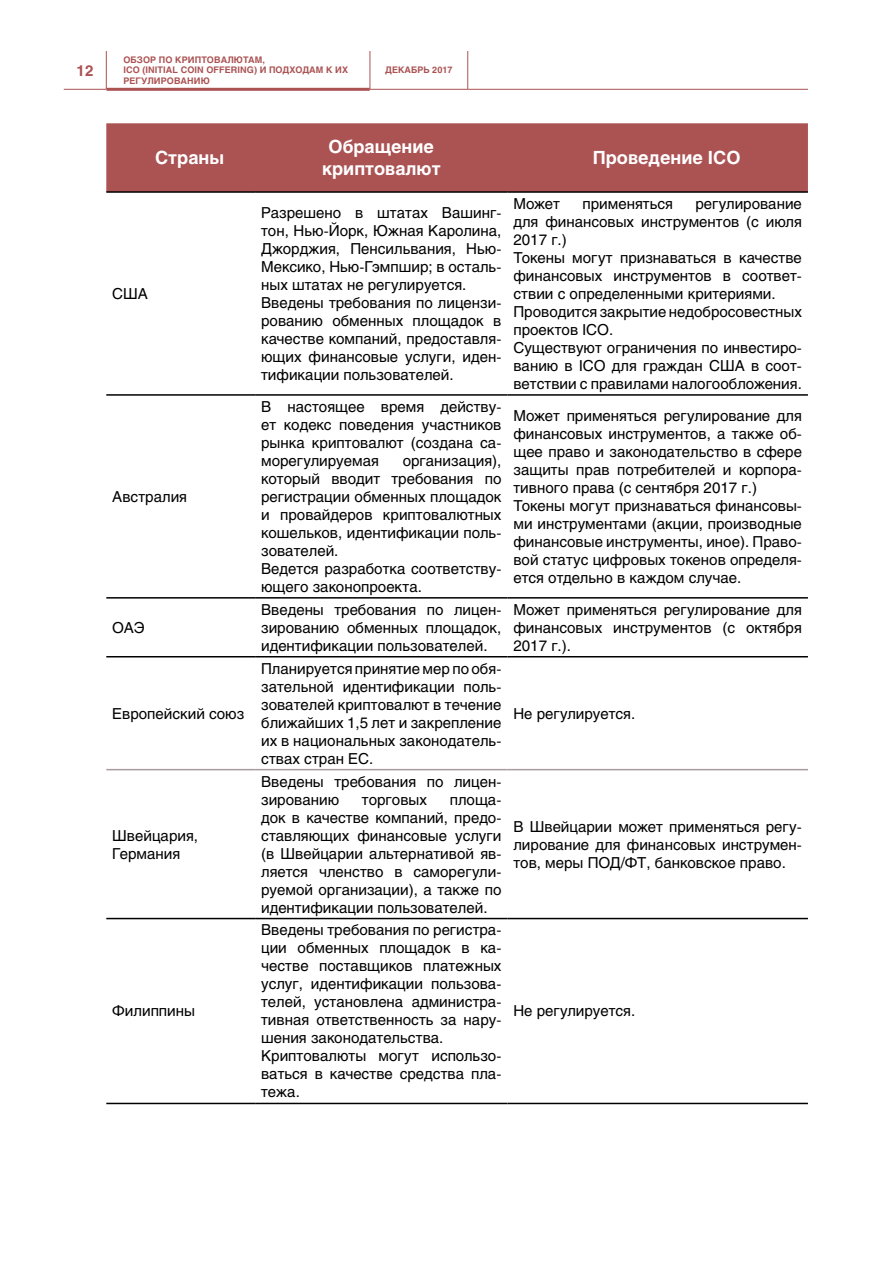
<style>
.page{position:relative;width:893px;height:1263px;background:#fff}
.page>*{position:absolute;margin:0;border:0;box-sizing:border-box;transform-origin:0 0}
.t1{font:700 18px/21.6px "Helios";color:#fff;text-align:center}
.t2{font:15px/18px "Helios";color:#000}
.t3{font:700 15px "Helios";color:#ab5253}
.t4{font:700 9px/10.5px "Helios";letter-spacing:.01em;color:#ab5253}
.s1{font-family:"Myriad Pro";font-weight:400;font-size:16.5px;color:#ab5253}
</style>
<div class="page">
<hr style="left:106px;top:51px;width:1px;height:38px;background:#ab5253">
<hr style="left:370px;top:51px;width:1px;height:38px;background:#ab5253">
<hr style="left:467px;top:51px;width:1px;height:38px;background:#ab5253">
<hr style="left:64px;top:89px;width:42px;height:1px;background:#ab5253">
<hr style="left:370px;top:89px;width:98px;height:1px;background:#ab5253">
<hr style="left:468px;top:89px;width:340px;height:1px;background:#ab5253">
<hr style="left:106px;top:88px;width:264px;height:3px;background:#ab5253">
<div style="left:106px;top:123px;width:702px;height:68px;background:#ab5253"></div>
<hr style="left:106px;top:191px;width:149px;height:2px;background:#000">
<hr style="left:255px;top:191px;width:252px;height:2px;background:#000">
<hr style="left:507px;top:191px;width:301px;height:2px;background:#000">
<hr style="left:106px;top:597px;width:149px;height:2px;background:#000">
<hr style="left:255px;top:597px;width:252px;height:2px;background:#000">
<hr style="left:507px;top:597px;width:301px;height:2px;background:#000">
<hr style="left:106px;top:1103px;width:149px;height:1px;background:#000">
<hr style="left:255px;top:1103px;width:252px;height:1px;background:#000">
<hr style="left:507px;top:1103px;width:301px;height:1px;background:#000">
<hr style="left:106px;top:918px;width:149px;height:1px;background:#000">
<hr style="left:255px;top:918px;width:252px;height:1px;background:#000">
<hr style="left:507px;top:918px;width:301px;height:1px;background:#000">
<hr style="left:106px;top:769px;width:149px;height:1px;background:#a89b9d">
<hr style="left:255px;top:769px;width:252px;height:1px;background:#a89b9d">
<hr style="left:507px;top:769px;width:301px;height:1px;background:#a89b9d">
<hr style="left:106px;top:394px;width:149px;height:2px;background:#000">
<hr style="left:255px;top:394px;width:252px;height:2px;background:#000">
<hr style="left:507px;top:394px;width:301px;height:2px;background:#000">
<hr style="left:106px;top:656px;width:149px;height:1px;background:#000">
<hr style="left:255px;top:656px;width:252px;height:1px;background:#000">
<hr style="left:507px;top:656px;width:301px;height:1px;background:#000">
<p class="t3" style="left:77px;top:61px;width:18px">12</p>
<p class="t4" style="left:123px;top:54px;width:226px">ОБЗОР ПО КРИПТОВАЛЮТАМ,<br>ICO (INITIAL COIN OFFERING) И ПОДХОДАМ К ИХ<br>РЕГУЛИРОВАНИЮ</p>
<p class="t4" style="left:385px;top:65px;width:69px">ДЕКАБРЬ 2017</p>
<p class="t1" style="left:137px;top:147px;width:88px"><span class="s1">±</span> Страны</p>
<p class="t1" style="left:322px;top:136px;width:120px">Обращение криптовалют</p>
<p class="t1" style="left:575px;top:147px;width:167px"><span class="s1">±</span> Проведение ICO</p>
<p class="t2" style="left:112px;top:284px;width:37px">США</p>
<p class="t2" style="left:112px;top:487px;width:76px">Австралия</p>
<p class="t2" style="left:112px;top:618px;width:34px">ОАЭ</p>
<p class="t2" style="left:112px;top:704px;width:133px">Европейский союз</p>
<p class="t2" style="left:112px;top:826px;width:87px">Швейцария,<br>Германия</p>
<p class="t2" style="left:112px;top:1002px;width:84px">Филиппины</p>
<p class="t2" style="left:261px;top:203px;width:242px">Разрешено в штатах Вашинг&shy;тон, Нью-Йорк, Южная Каролина,<br>Джорджия, Пенсильвания, Нью-<br>Мексико, Нью-Гэмпшир; в осталь&shy;ных штатах не регулируется.<br>Введены требования по лицензи&shy;рованию обменных площадок в качестве компаний, предоставля&shy;ющих финансовые услуги, иден&shy;тификации пользователей.</p>
<p class="t2" style="left:261px;top:397px;width:242px;text-align:justify">В настоящее время действу&shy;ет кодекс поведения участников рынка криптовалют (создана са&shy;морегулируемая</p>
<p class="t2" style="left:261px;top:451px;width:242px;text-indent:142px">организация), который вводит требования по регистрации обменных площадок и провайдеров криптовалютных кошельков, идентификации поль&shy;зователей.<br>Ведется разработка соответству&shy;ющего законопроекта.</p>
<p class="t2" style="left:513px;top:194px;width:48px">Может</p>
<p class="t2" style="left:582px;top:194px;width:92px">применяться</p>
<p class="t2" style="left:513px;top:194px;width:290px;text-indent:182px">регулирование для финансовых инструментов (с июля<br>2017 г.)<br>Токены могут признаваться в качестве финансовых инструментов в соответ&shy;ствии с определенными критериями.<br>Проводится закрытие недобросовестных проектов ICO.<br>Существуют ограничения по инвестиро&shy;ванию в ICO для граждан США в соот&shy;ветствии с правилами налогообложения.</p>
<p class="t2" style="left:513px;top:406px;width:290px">Может применяться регулирование для финансовых инструментов, а также об&shy;щее право и законодательство в сфере защиты прав потребителей и корпора&shy;тивного права (с сентября 2017 г.)<br>Токены могут признаваться финансовы&shy;ми инструментами (акции, производные финансовые инструменты, иное). Право&shy;вой статус цифровых токенов определя&shy;ется отдельно в каждом случае.</p>
<p class="t2" style="left:261px;top:600px;width:242px;text-align:justify">Введены требования по лицен&shy;зированию обменных площадок, идентификации пользователей.</p>
<p class="t2" style="left:513px;top:600px;width:290px;text-align:justify">Может применяться регулирование для финансовых инструментов (с октября 2017 г.).</p>
<p class="t2" style="left:261px;top:659px;width:242px;text-align:justify">Планируется принятие мер по обя&shy;зательной идентификации поль&shy;зователей криптовалют в течение ближайших 1,5 лет и закрепление их в национальных законодатель&shy;ствах стран ЕС.</p>
<p class="t2" style="left:261px;top:772px;width:242px">Введены требования по лицен&shy;зированию</p>
<p class="t2" style="left:261px;top:790px;width:242px;text-align:justify;text-indent:189px">площа&shy;док в качестве компаний, предо&shy;ставляющих финансовые услуги (в Швейцарии альтернативой яв&shy;ляется членство в саморегули&shy;руемой организации), а также по идентификации пользователей.</p>
<p class="t2" style="left:362px;top:790px;width:67px">торговых</p>
<p class="t2" style="left:261px;top:921px;width:242px">Введены требования по регистра&shy;ции обменных площадок в ка&shy;честве поставщиков платежных услуг, идентификации пользова&shy;телей, установлена администра&shy;тивная ответственность за нару&shy;шения законодательства.<br>Криптовалюты могут использо&shy;ваться в качестве средства пла&shy;тежа.</p>
<p class="t2" style="left:513px;top:704px;width:123px">Не регулируется.</p>
<p class="t2" style="left:513px;top:817px;width:290px;text-align:justify">В Швейцарии может применяться регу&shy;лирование для финансовых инструмен&shy;тов, меры ПОД/ФТ, банковское право.</p>
<p class="t2" style="left:513px;top:1002px;width:123px">Не регулируется.</p>
</div>
